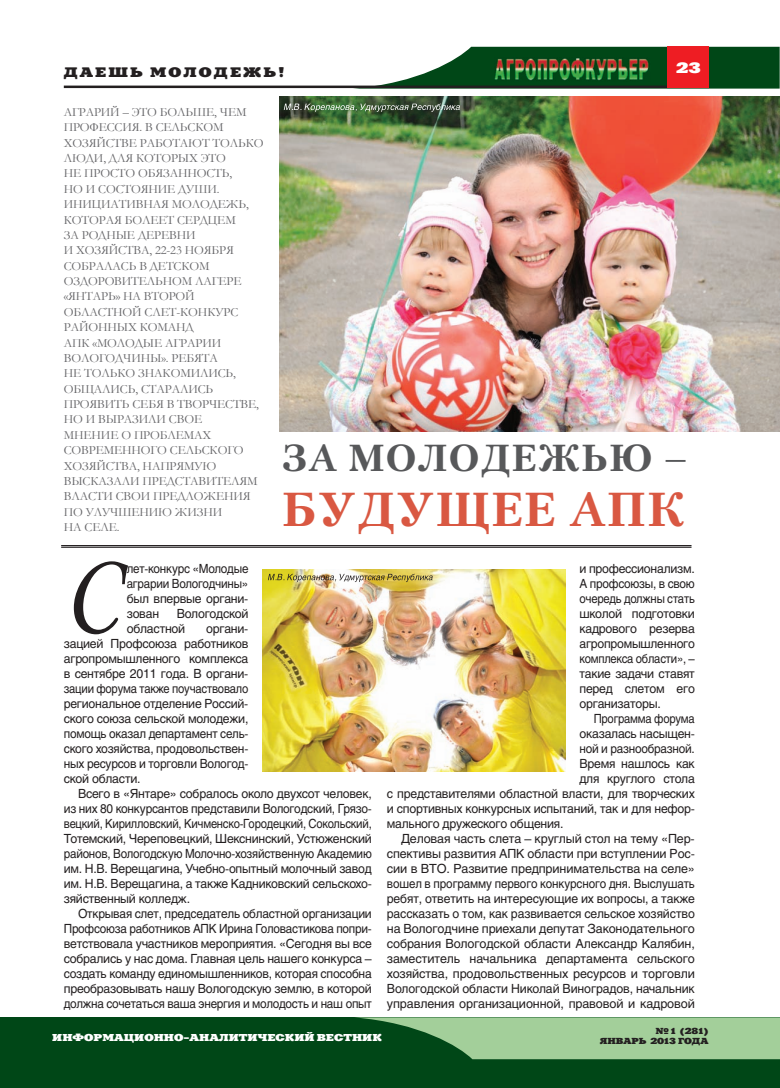
<style>
.page{position:relative;width:780px;height:1088px;background:#fff}
.page>*{position:absolute;margin:0;border:0;box-sizing:border-box;transform-origin:0 0}
.t1{font:107px "Monotype Corsiva";color:#231f20}
.t2{font:700 47.5px "Petersburg C";letter-spacing:.03em;color:#d95842}
.t3{font:700 37.5px "Petersburg C";letter-spacing:.03em;color:#57585a}
.t4{font:700 15px "Xenia Extended C";color:#fff}
.t5{font:700 13.75px "Xenia Extended C";letter-spacing:.15em;color:#231f20}
.t6{font:12.5px/15px "Helios";letter-spacing:-.02em;color:#231f20}
.t7{font:12.5px/15.4px "Garamond";letter-spacing:-.01em;color:#656568}
.t8{font:12.5px/15px "Helios";letter-spacing:-.02em;color:#231f20;text-align:justify;scale:.93 1}
.t9{font:12.5px "Helios";letter-spacing:-.02em;color:#231f20;scale:.96 1}
.t10{font:12.5px "Helios";letter-spacing:-.02em;color:#231f20;scale:.9 1}
.t11{font:12.5px "Helios";letter-spacing:-.02em;color:#231f20;scale:.94 1}
.t12{font:12.5px "Helios";letter-spacing:-.02em;color:#231f20;scale:.95 1}
.t13{font:12.5px "Helios";letter-spacing:-.02em;color:#231f20;scale:.92 1}
.t14{font:12.5px "Helios";letter-spacing:-.02em;color:#231f20;scale:.91 1}
.t15{font:700 10px "Xenia Extended C";color:#fff}
.t16{font:700 8.75px/10.5px "Xenia Extended C";color:#231f20;text-align:right;scale:.95 1}
</style>
<div class="page">
<svg style="left:353px;top:47px;width:426px;height:42px"></svg>
<div style="left:0;top:1018px;width:18px;height:70px;background:#004717"></div>
<div style="left:18px;top:1018px;width:762px;height:70px;background:#004717"></div>
<hr style="left:64px;top:86px;width:645px;height:2px;background:#231f20">
<svg style="left:354px;top:1017px;width:426px;height:42px"></svg>
<div style="left:667px;top:46px;width:42px;height:42px;background:#ee1d23"></div>
<img style="left:494px;top:58px;width:156px;height:23px">
<img style="left:279px;top:96px;width:501px;height:336px">
<img style="left:262px;top:569px;width:303px;height:202px">
<hr style="left:61px;top:545px;width:630px;height:1px;background:#231f20">
<hr style="left:61px;top:546px;width:630px;height:2px;background:#231f20">
<svg style="left:284px;top:104px;width:176px;height:8px"></svg>
<svg style="left:268px;top:574px;width:164px;height:8px"></svg>
<p class="t5" style="left:64px;top:63px;width:222px">ДАЕШЬ МОЛОДЕЖЬ!</p>
<p class="t4" style="left:676px;top:58px;width:26px">23</p>
<p class="t7" style="left:64px;top:104px;width:201px">АГРАРИЙ – ЭТО БОЛЬШЕ, ЧЕМ<br>ПРОФЕССИЯ. В СЕЛЬСКОМ<br>ХОЗЯЙСТВЕ РАБОТАЮТ ТОЛЬКО<br>ЛЮДИ, ДЛЯ КОТОРЫХ ЭТО<br>НЕ ПРОСТО ОБЯЗАННОСТЬ,<br>НО И СОСТОЯНИЕ ДУШИ.<br>ИНИЦИАТИВНАЯ МОЛОДЕЖЬ,<br>КОТОРАЯ БОЛЕЕТ СЕРДЦЕМ<br>ЗА РОДНЫЕ ДЕРЕВНИ<br>И ХОЗЯЙСТВА, 22-23 НОЯБРЯ<br>СОБРАЛАСЬ В ДЕТСКОМ<br>ОЗДОРОВИТЕЛЬНОМ ЛАГЕРЕ «ЯНТАРЬ» НА ВТОРОЙ<br>ОБЛАСТНОЙ СЛЕТ-КОНКУРС<br>РАЙОННЫХ КОМАНД<br>АПК «МОЛОДЫЕ АГРАРИИ<br>ВОЛОГОДЧИНЫ». РЕБЯТА<br>НЕ ТОЛЬКО ЗНАКОМИЛИСЬ,<br>ОБЩАЛИСЬ, СТАРАЛИСЬ<br>ПРОЯВИТЬ СЕБЯ В ТВОРЧЕСТВЕ,<br>НО И ВЫРАЗИЛИ СВОЕ<br>МНЕНИЕ О ПРОБЛЕМАХ<br>СОВРЕМЕННОГО СЕЛЬСКОГО<br>ХОЗЯЙСТВА, НАПРЯМУЮ<br>ВЫСКАЗАЛИ ПРЕДСТАВИТЕЛЯМ<br>ВЛАСТИ СВОИ ПРЕДЛОЖЕНИЯ<br>ПО УЛУЧШЕНИЮ ЖИЗНИ<br>НА СЕЛЕ.</p>
<p class="t3" style="left:282px;top:437px;width:407px">ЗА МОЛОДЕЖЬЮ –</p>
<p class="t2" style="left:282px;top:483px;width:405px">БУДУЩЕЕ АПК</p>
<p class="t1" style="left:64px;top:526px;width:56px">С</p>
<p class="t8" style="left:127px;top:561px;width:132px">лет-конкурс «Молодые аграрии Вологодчины» был впервые органи&shy;зован</p>
<p class="t6" style="left:127px;top:606px;width:123px;text-indent:50px">Вологодской областной</p>
<p class="t6" style="left:206px;top:621px;width:44px">органи-</p>
<p class="t6" style="left:64px;top:636px;width:186px">зацией Профсоюза работников</p>
<p class="t6" style="left:64px;top:651px;width:186px">агропромышленного комплекса</p>
<p class="t6" style="left:64px;top:666px;width:186px">в сентябре 2011 года. В органи-</p>
<p class="t10" style="left:64px;top:681px;width:207px">зации форума также поучаствовало</p>
<p class="t6" style="left:64px;top:696px;width:186px">региональное отделение Россий-</p>
<p class="t6" style="left:64px;top:711px;width:186px">ского союза сельской молодежи,</p>
<p class="t11" style="left:64px;top:726px;width:198px">помощь оказал департамент сель-</p>
<p class="t9" style="left:64px;top:741px;width:194px">ского хозяйства, продовольствен-</p>
<p class="t12" style="left:64px;top:756px;width:196px">ных ресурсов и торговли Вологод-</p>
<p class="t6" style="left:64px;top:771px;width:78px">ской области.</p>
<p class="t6" style="left:78px;top:786px;width:295px">Всего в «Янтаре» собралось около двухсот человек,</p>
<p class="t12" style="left:64px;top:801px;width:326px">из них 80 конкурсантов представили Вологодский, Грязо-</p>
<p class="t10" style="left:64px;top:816px;width:344px">вецкий, Кирилловский, Кичменско-Городецкий, Сокольский,</p>
<p class="t6" style="left:64px;top:831px;width:309px">Тотемский, Череповецкий, Шекснинский, Устюженский</p>
<p class="t13" style="left:64px;top:846px;width:336px">районов, Вологодскую Молочно-хозяйственную Академию</p>
<p class="t6" style="left:64px;top:861px;width:309px">им. Н.В. Верещагина, Учебно-опытный молочный завод</p>
<p class="t6" style="left:64px;top:876px;width:309px">им. Н.В. Верещагина, а также Кадниковский сельскохо-</p>
<p class="t6" style="left:64px;top:891px;width:128px">зяйственный колледж.</p>
<p class="t9" style="left:78px;top:906px;width:307px">Открывая слет, председатель областной организации</p>
<p class="t8" style="left:64px;top:921px;width:333px">Профсоюза работников АПК Ирина Головастикова попри-</p>
<p class="t6" style="left:64px;top:936px;width:309px">ветствовала участников мероприятия. «Сегодня вы все</p>
<p class="t6" style="left:64px;top:951px;width:309px">собрались у нас дома. Главная цель нашего конкурса –</p>
<p class="t9" style="left:64px;top:966px;width:322px">создать команду единомышленников, которая способна</p>
<p class="t6" style="left:64px;top:981px;width:309px">преобразовывать нашу Вологодскую землю, в которой</p>
<p class="t11" style="left:64px;top:996px;width:329px">должна сочетаться ваша энергия и молодость и наш опыт</p>
<p class="t6" style="left:579px;top:561px;width:117px">и профессионализм.</p>
<p class="t11" style="left:579px;top:576px;width:124px">А профсоюзы, в свою</p>
<p class="t14" style="left:579px;top:591px;width:128px">очередь должны стать</p>
<p class="t6" style="left:579px;top:606px;width:117px">школой подготовки</p>
<p class="t6" style="left:579px;top:621px;width:117px">кадрового резерва</p>
<p class="t6" style="left:579px;top:636px;width:117px">агропромышленного</p>
<p class="t10" style="left:579px;top:651px;width:130px">комплекса области», –</p>
<p class="t6" style="left:579px;top:666px;width:117px">такие задачи ставят</p>
<p class="t6" style="left:579px;top:681px;width:117px">перед слетом его</p>
<p class="t6" style="left:579px;top:696px;width:83px">организаторы.</p>
<p class="t10" style="left:593px;top:711px;width:114px">Программа форума</p>
<p class="t6" style="left:579px;top:726px;width:117px">оказалась насыщен-</p>
<p class="t11" style="left:579px;top:741px;width:124px">ной и разнообразной.</p>
<p class="t6" style="left:579px;top:756px;width:117px">Время нашлось как</p>
<p class="t6" style="left:579px;top:771px;width:117px">для круглого стола</p>
<p class="t6" style="left:387px;top:786px;width:309px">с представителями областной власти, для творческих</p>
<p class="t6" style="left:387px;top:801px;width:309px">и спортивных конкурсных испытаний, так и для нефор-</p>
<p class="t6" style="left:387px;top:816px;width:178px">мального дружеского общения.</p>
<p class="t6" style="left:401px;top:831px;width:295px">Деловая часть слета – круглый стол на тему «Пер-</p>
<p class="t6" style="left:387px;top:846px;width:309px">спективы развития АПК области при вступлении Рос-</p>
<p class="t6" style="left:387px;top:861px;width:309px">сии в ВТО. Развитие предпринимательства на селе»</p>
<p class="t8" style="left:387px;top:876px;width:333px">вошел в программу первого конкурсного дня. Выслушать</p>
<p class="t6" style="left:387px;top:891px;width:309px">ребят, ответить на интересующие их вопросы, а также</p>
<p class="t6" style="left:387px;top:906px;width:309px">рассказать о том, как развивается сельское хозяйство</p>
<p class="t6" style="left:387px;top:921px;width:309px">на Вологодчине приехали депутат Законодательного</p>
<p class="t6" style="left:387px;top:936px;width:309px">собрания Вологодской области Александр Калябин,</p>
<p class="t6" style="left:387px;top:951px;width:309px">заместитель начальника департамента сельского</p>
<p class="t6" style="left:387px;top:966px;width:309px">хозяйства, продовольственных ресурсов и торговли</p>
<p class="t6" style="left:387px;top:981px;width:309px">Вологодской области Николай Виноградов, начальник</p>
<p class="t6" style="left:387px;top:996px;width:309px">управления организационной, правовой и кадровой</p>
<p class="t15" style="left:52px;top:1031px;width:331px">ИНФОРМАЦИОННО-АНАЛИТИЧЕСКИЙ ВЕСТНИК</p>
<p class="t16" style="left:599px;top:1025px;width:116px">№ 1 (281)<br>ЯНВАРЬ 2013 ГОДА</p>
</div>
